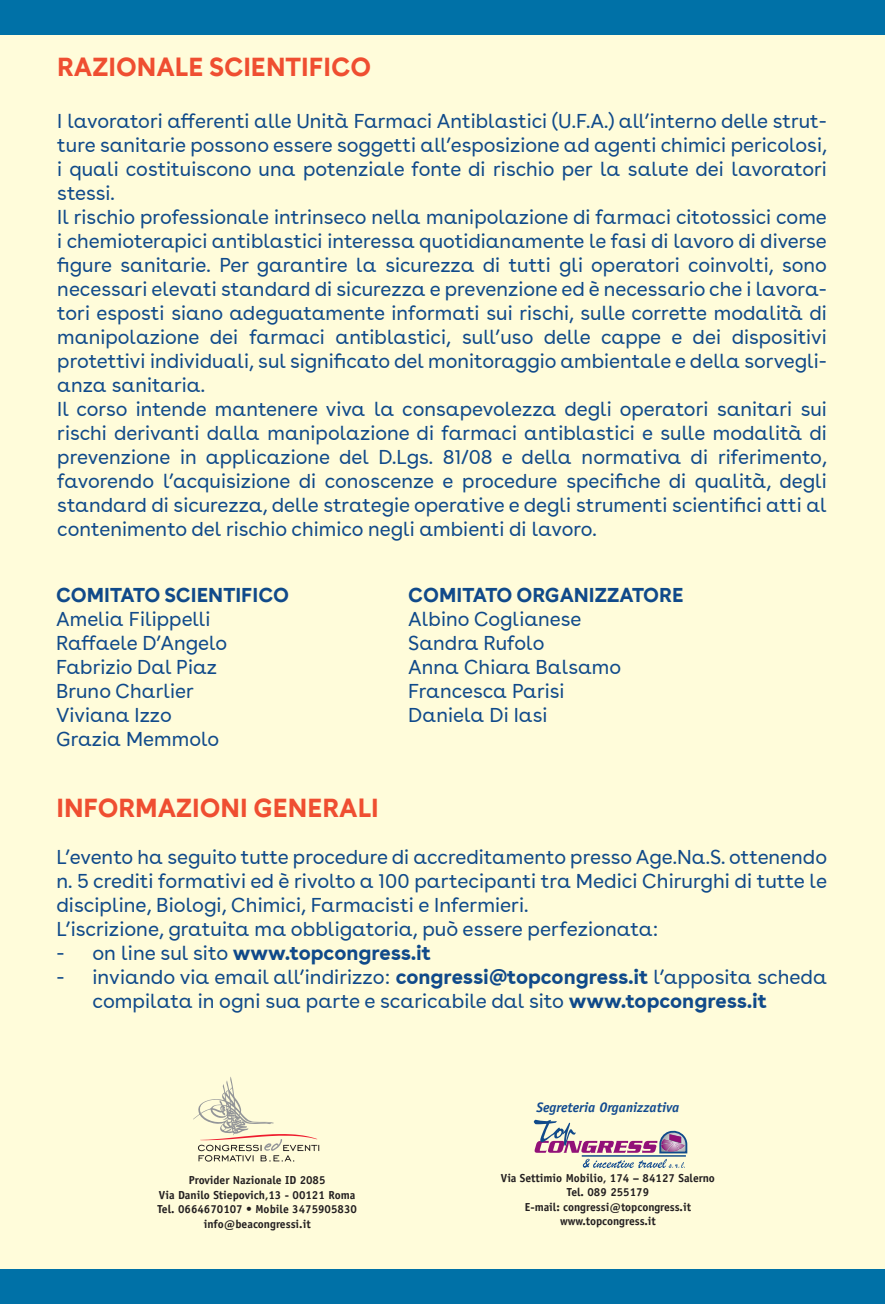
<style>
.page{position:relative;width:885px;height:1304px;background:#fff}
.page>*{position:absolute;margin:0;border:0;box-sizing:border-box;transform-origin:0 0}
.t1{font:700 26px "AOK Buenos Aires";color:#ef4e31}
.t2{font:20px/24px "AOK Buenos Aires";color:#104a8a}
.t3{font:700 20px "AOK Buenos Aires";color:#104a8a}
.t4{font:italic 700 13.8px "Officina Sans";color:#114a8f}
.t5{font:700 11.6px/14.6px "Officina Sans";color:#231f20;text-align:center}
.s1{font-weight:400}
.s2{font-weight:700}
</style>
<div class="page">
<div style="left:0;top:0;width:884px;height:1304px;background:#fffcda"></div>
<div style="left:0;top:0;width:884px;height:34px;background:#0071a7"></div>
<div style="left:0;top:1270px;width:884px;height:34px;background:#0071a7"></div>
<svg style="left:533px;top:1120px;width:155px;height:48px"></svg>
<svg style="left:193px;top:1077px;width:126px;height:85px"></svg>
<h1 class="t1" style="left:57px;top:44px;width:315px">RAZIONALE SCIENTIFICO</h1>
<p class="t2" style="left:57px;top:107px;width:771px">I lavoratori afferenti alle Unità Farmaci Antiblastici (U.F.A.) all’interno delle strut&shy;ture sanitarie possono essere soggetti all’esposizione ad agenti chimici pericolosi, i quali costituiscono una potenziale fonte di rischio per la salute dei lavoratori stessi.<br>Il rischio professionale intrinseco nella manipolazione di farmaci citotossici come i chemioterapici antiblastici interessa quotidianamente le fasi di lavoro di diverse figure sanitarie. Per garantire la sicurezza di tutti gli operatori coinvolti, sono necessari elevati standard di sicurezza e prevenzione ed è necessario che i lavora&shy;tori esposti siano adeguatamente informati sui rischi, sulle corrette modalità di manipolazione dei farmaci antiblastici, sull’uso delle cappe e dei dispositivi protettivi individuali, sul significato del monitoraggio ambientale e della sorvegli&shy;anza sanitaria.<br>Il corso intende mantenere viva la consapevolezza degli operatori sanitari sui rischi derivanti dalla manipolazione di farmaci antiblastici e sulle modalità di prevenzione in applicazione del D.Lgs. 81/08 e della normativa di riferimento, favorendo l’acquisizione di conoscenze e procedure specifiche di qualità, degli standard di sicurezza, delle strategie operative e degli strumenti scientifici atti al contenimento del rischio chimico negli ambienti di lavoro.</p>
<p class="t3" style="left:56px;top:578px;width:234px">COMITATO SCIENTIFICO</p>
<p class="t2" style="left:56px;top:605px;width:173px">Amelia Filippelli<br>Raffaele D’Angelo<br>Fabrizio Dal Piaz<br>Bruno Charlier<br>Viviana Izzo<br>Grazia Memmolo</p>
<p class="t3" style="left:408px;top:577px;width:277px">COMITATO ORGANIZZATORE</p>
<p class="t2" style="left:408px;top:605px;width:214px">Albino Coglianese<br>Sandra Rufolo<br>Anna Chiara Balsamo<br>Francesca Parisi<br>Daniela Di Iasi</p>
<h1 class="t1" style="left:56px;top:785px;width:324px">INFORMAZIONI GENERALI</h1>
<p class="t2" style="left:56px;top:843px;width:772px">L’evento ha seguito tutte procedure di accreditamento presso Age.Na.S. ottenendo n. 5 crediti formativi ed è rivolto a 100 partecipanti tra Medici Chirurghi di tutte le discipline, Biologi, Chimici, Farmacisti e Infermieri.<br>L’iscrizione, gratuita ma obbligatoria, può essere perfezionata:</p>
<p class="t3" style="left:56px;top:936px;width:376px"><span class="s1">- on line sul sito</span> www.topcongress.it</p>
<p class="t2" style="left:92px;top:963px;width:736px;text-indent:-36px">- inviando via email all’indirizzo: <span class="s2">congressi@topcongress.it</span> l’apposita scheda compilata in ogni sua parte e scaricabile dal sito <span class="s2">www.topcongress.it</span></p>
<p class="t5" style="left:157px;top:1173px;width:201px">Provider Nazionale ID 2085<br>Via Danilo Stiepovich,13 - 00121 Roma<br>Tel. 0664670107 • Mobile 3475905830 info@beacongressi.it</p>
<p class="t4" style="left:536px;top:1099px;width:144px">Segreteria Organizzativa</p>
<p class="t5" style="left:501px;top:1170px;width:215px">Via Settimio Mobilio, 174 – 84127 Salerno<br>Tel. 089 255179<br>E-mail: congressi@topcongress.it www.topcongress.it</p>
</div>
